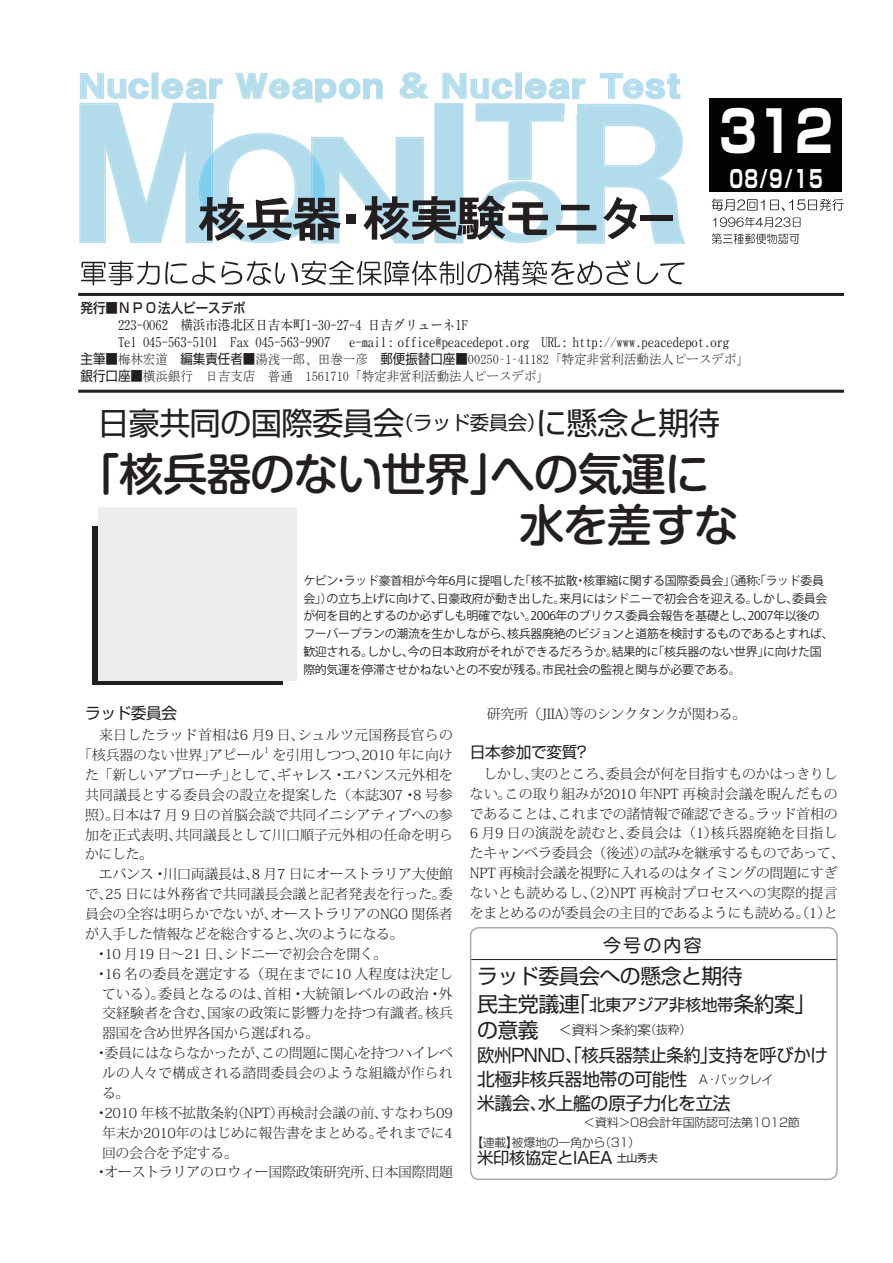
<style>
.page{position:relative;width:893px;height:1263px;background:#fff}
.page>*{position:absolute;margin:0;border:0;box-sizing:border-box;transform-origin:0 0}
.t1{font:700 56.85px "Shin Go Pro";color:#fff;scale:.82 1}
.t2{font:500 44.85px/50.8px "Shin M Go Pro";letter-spacing:-.025em;color:#231f20}
.t3{font:31.35px "Shin Go Pro";letter-spacing:-.025em;color:#231f20}
.t4{font:700 24px "Shin Go Pro";color:#fff;scale:.7 1}
.t5{font:20.85px/28.3px "Shin Go Pro";letter-spacing:-.025em;color:#231f20}
.t6{font:18px/23.9px "Shin Go Pro";letter-spacing:-.025em;color:#231f20}
.t7{font:18px "Shin M Go Pro";letter-spacing:.125em;color:#231f20}
.t8{font:16.5px "Shin Go Pro";letter-spacing:-.025em;color:#231f20}
.t9{font:15.75px "Shin Go Pro";letter-spacing:-.025em;color:#231f20}
.t10{font:300 13.95px/19.8px "Koz Min Pro";letter-spacing:-.015em;color:#231f20}
.t11{font:300 13.95px/19.8px "Koz Min Pro";letter-spacing:.015em;color:#231f20}
.t12{font:300 13.95px "Koz Min Pro";letter-spacing:.005em;color:#231f20}
.t13{font:300 13.95px "Koz Min Pro";letter-spacing:.01em;color:#231f20}
.t14{font:13.5px/17px "A1 Mincho Std Bold 90 ms RKSJ H";color:#231f20;scale:.93 1}
.t15{font:13.5px/17px "MS Mincho";color:#231f20;scale:.93 1}
.t16{font:300 13.5px "Shin Go Pro";color:#231f20}
.t17{font:13.5px "Shin Go Pro Medium 90 ms RKSJ H";color:#231f20;scale:.93 1}
.t18{font:12px/18px "Koz Go Pro";letter-spacing:-.025em;color:#231f20}
.t19{font:300 12px/19.5px "Shin Go Pro";letter-spacing:-.025em;color:#231f20}
.t20{font:300 8.1px "Koz Min Pro";color:#231f20}
.s1{font-family:"Shin Go Pro Regular 90 ms RKSJ H"}
.s2{font-size:19.5px}
.s3{font-size:16.5px}
.s4{font-weight:400;font-size:20.85px}
.s5{font-size:12px}
.s6{font-weight:300;font-size:12px}
.s7{font-size:10.5px}
</style>
<div class="page">
<div style="left:92px;top:526px;width:191px;height:159px;background:#231f20"></div>
<div style="left:98px;top:507px;width:198px;height:174px;background:#ececee"></div>
<hr style="left:470px;top:959px;width:368px;height:1px;background:#231f20">
<div style="left:709px;top:99px;width:133px;height:93px;background:#030303"></div>
<div style="left:470px;top:927px;width:368px;height:253px;border:1px solid #a8a9ad;border-radius:9px"></div>
<svg style="left:712px;top:199px;width:52px;height:12px"></svg>
<svg style="left:770px;top:199px;width:74px;height:12px"></svg>
<svg style="left:713px;top:217px;width:87px;height:10px"></svg>
<svg style="left:712px;top:233px;width:87px;height:11px"></svg>
<svg style="left:81px;top:260px;width:550px;height:26px"></svg>
<svg style="left:637px;top:262px;width:47px;height:22px"></svg>
<hr style="left:78px;top:293px;width:766px;height:3px;background:#231f20">
<hr style="left:78px;top:390px;width:766px;height:3px;background:#231f20">
<svg style="left:79px;top:72px;width:607px;height:172px"></svg>
<div style="left:641px;top:215px;width:32px;height:5px;background:#231f20"></div>
<h1 class="t1" style="left:719px;top:87px;width:140px">312</h1>
<h3 class="t4" style="left:729px;top:159px;width:135px">08/9/15</h3>
<p class="t17" style="left:81px;top:296px;width:179px">発行■ＮＰＯ法人ピースデポ</p>
<p class="t14" style="left:118px;top:314px;width:378px">223-0062　横浜市港北区日吉本町1-30-27-4 日吉グリューネ1F<br>Tel 045-563-5101 Fax 045-563-9907</p>
<p class="t14" style="left:349px;top:331px;width:410px">e-mail: office@peacedepot.org URL: http://www.peacedepot.org</p>
<p class="t15" style="left:81px;top:350px;width:720px"><span class="s1">主筆■</span>梅林宏道　<span class="s1">編集責任者■</span>湯浅一郎、田巻一彦　<span class="s1">郵便振替口座■</span>00250‑1‑41182「特定非営利活動法人ピースデポ」<span class="s1">銀行口座■</span>横浜銀行　日吉支店　普通　1561710「特定非営利活動法人ピースデポ」</p>
<h3 class="t3" style="left:98px;top:397px;width:624px">日豪共同の国際委員会<span class="s2">（ラッド委員会）</span>に懸念と期待</h3>
<h2 class="t2" style="left:476px;top:444px;width:265px;text-indent:-400px">「核兵器のない世界」への気運に　水を差すな</h2>
<p class="t18" style="left:303px;top:571px;width:532px">ケビン・ラッド豪首相が今年6月に提唱した「核不拡散・核軍縮に関する国際委員会」（通称:「ラッド委員会」）の立ち上げに向けて、日豪政府が動き出した。来月にはシドニーで初会合を迎える。しかし、委員会が何を目的とするのか必ずしも明確でない。2006年のブリクス委員会報告を基礎とし、2007年以後のフーバープランの潮流を生かしながら、核兵器廃絶のビジョンと道筋を検討するものであるとすれば、歓迎される。しかし、今の日本政府がそれができるだろうか。結果的に「核兵器のない世界」に向けた国際的気運を停滞させかねないとの不安が残る。市民社会の監視と関与が必要である。</p>
<p class="t9" style="left:85px;top:700px;width:94px">ラッド委員会</p>
<p class="t11" style="left:78px;top:725px;width:376px;text-indent:7px">　来日したラッド首相は6 月9 日、シュルツ元国務長官らの「核兵器のない世界」アピール</p>
<p class="t20" style="left:264px;top:744px;width:6px">1</p>
<p class="t10" style="left:272px;top:744px;width:182px">を引用しつつ、2010 年に向け</p>
<p class="t10" style="left:85px;top:764px;width:369px">た「新しいアプローチ」として、ギャレス・エバンス元外相を</p>
<p class="t13" style="left:85px;top:785px;width:369px">共同議長とする委員会の設立を提案した（本誌307・8 号参</p>
<p class="t10" style="left:85px;top:804px;width:369px">照）。日本は7 月 9 日の首脳会談で共同イニシアティブへの参</p>
<p class="t10" style="left:85px;top:824px;width:369px">加を正式表明、共同議長として川口順子元外相の任命を明ら</p>
<p class="t10" style="left:85px;top:844px;width:70px">かにした。</p>
<p class="t10" style="left:85px;top:864px;width:369px">　エバンス・川口両議長は、8 月7 日にオーストラリア大使館</p>
<p class="t12" style="left:85px;top:884px;width:369px">で、25 日には外務省で共同議長会議と記者発表を行った。委</p>
<p class="t10" style="left:85px;top:903px;width:369px">員会の全容は明らかでないが、オーストラリアのNGO 関係者</p>
<p class="t10" style="left:85px;top:923px;width:320px">が入手した情報などを総合すると、次のようになる。</p>
<p class="t10" style="left:94px;top:943px;width:295px">・10 月19 日～21 日、シドニーで初会合を開く。</p>
<p class="t11" style="left:94px;top:963px;width:360px">・16 名の委員を選定する（現在までに10 人程度は決定し</p>
<p class="t11" style="left:102px;top:983px;width:352px">ている）。委員となるのは、首相・大統領レベルの政治・外</p>
<p class="t11" style="left:102px;top:1003px;width:352px">交経験者を含む、国家の政策に影響力を持つ有識者。核兵</p>
<p class="t10" style="left:102px;top:1023px;width:219px">器国を含め世界各国から選ばれる。</p>
<p class="t10" style="left:94px;top:1043px;width:360px">・委員にはならなかったが、この問題に関心を持つハイレベ</p>
<p class="t13" style="left:102px;top:1063px;width:352px">ルの人々で構成される諮問委員会のような組織が作られ</p>
<p class="t10" style="left:102px;top:1082px;width:29px">る。</p>
<p class="t12" style="left:94px;top:1103px;width:360px">・2010 年核不拡散条約（NPT）再検討会議の前、すなわち09</p>
<p class="t10" style="left:102px;top:1122px;width:352px">年末か2010年のはじめに報告書をまとめる。それまでに4</p>
<p class="t10" style="left:102px;top:1142px;width:137px">回の会合を予定する。</p>
<p class="t10" style="left:94px;top:1162px;width:360px">・オーストラリアのロウィー国際政策研究所、日本国際問題</p>
<p class="t10" style="left:487px;top:704px;width:261px">研究所（JIIA）等のシンクタンクが関わる。</p>
<p class="t9" style="left:470px;top:739px;width:118px">日本参加で変質?</p>
<p class="t10" style="left:470px;top:763px;width:376px">　しかし、実のところ、委員会が何を目指すものかはっきりしない。この取り組みが2010 年NPT 再検討会議を睨んだものであることは、これまでの諸情報で確認できる。ラッド首相の6 月9 日の演説を読むと、委員会は（1）核兵器廃絶を目指したキャンベラ委員会（後述）の試みを継承するものであって、NPT 再検討会議を視野に入れるのはタイミングの問題にすぎないとも読めるし、（2）NPT 再検討プロセスへの実際的提言をまとめるのが委員会の主目的であるようにも読める。（1）と</p>
<p class="t7" style="left:603px;top:930px;width:100px">今号の内容</p>
<h3 class="t5" style="left:477px;top:959px;width:340px">ラッド委員会への懸念と期待<br>民主党議連「<span class="s3">北東アジア非核地帯</span>条約案」</h3>
<p class="t16" style="left:477px;top:1019px;width:216px"><span class="s4">の意義　</span>＜資料＞条約案<span class="s5">（抜粋）</span></p>
<p class="t6" style="left:477px;top:1041px;width:352px">欧州PNND、「核兵器禁止条約」支持を呼びかけ北極非核兵器地帯の可能性 <span class="s6">Ａ・バックレイ<br></span>米議会、水上艦の原子力化を立法</p>
<p class="t19" style="left:471px;top:1111px;width:330px;text-indent:112px">＜資料＞08会計年国防認可法第1012節【連載】被爆地の一角から（31）</p>
<p class="t8" style="left:477px;top:1144px;width:182px">米印核協定とIAEA <span class="s7">土山秀夫</span></p>
</div>
